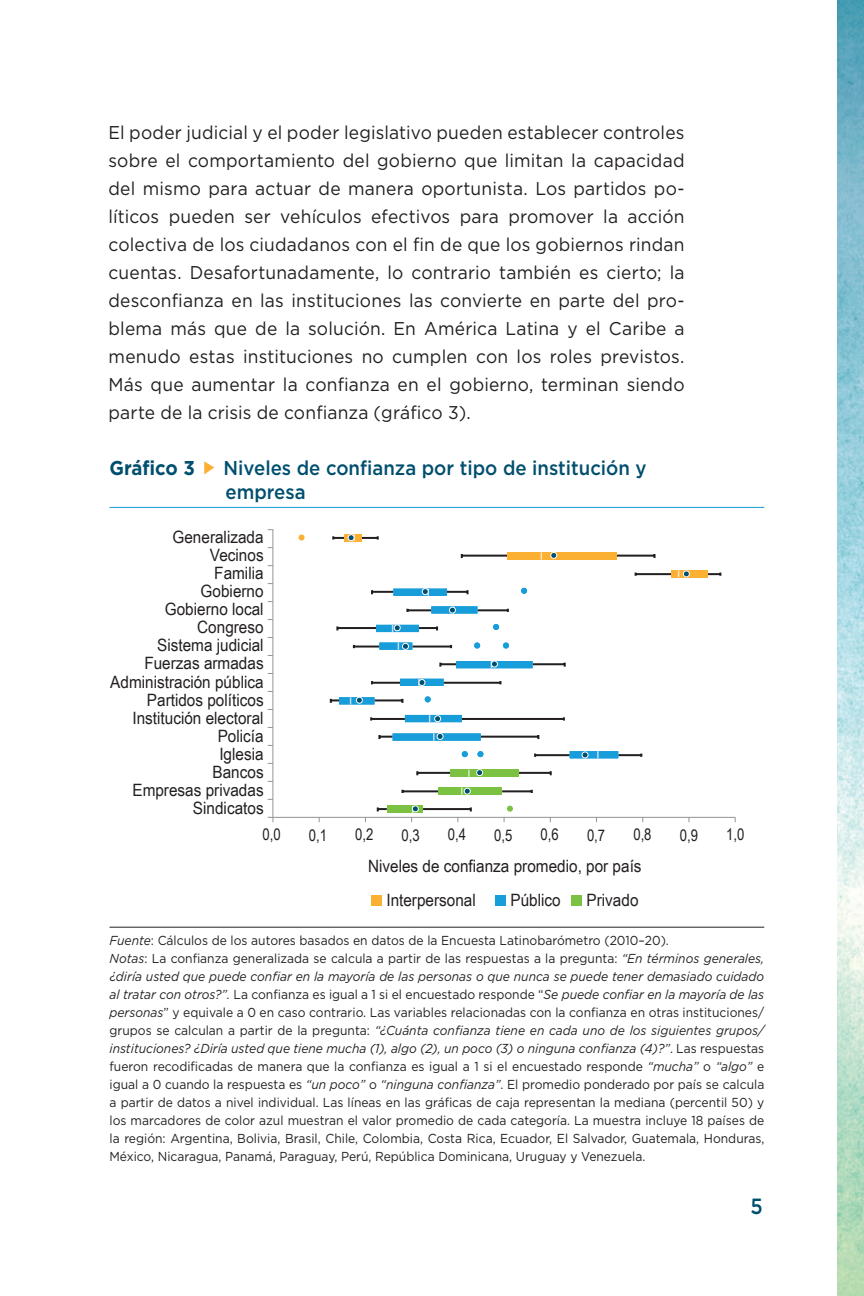
<style>
.page{position:relative;width:864px;height:1296px;background:#fff}
.page>*{position:absolute;margin:0;border:0;box-sizing:border-box;transform-origin:0 0}
.t1{font:500 22px "Gotham";color:#014f6e;scale:.9 1}
.t2{font:500 20px/24px "Gotham";color:#014f6e;scale:.93 1}
.t3{font:700 20px "Gotham";letter-spacing:-.005em;color:#014f6e;scale:.93 1}
.t4{font:18.4px/28px "Gotham";letter-spacing:.01em;color:#231f20;text-align:justify;scale:.94 1}
.t5{font:17px/18.2px "Arial Narrow";color:#231f20;text-align:right;scale:1.1 1}
.t6{font:16px "Arial Narrow";color:#231f20}
.t7{font:13px/18px "Gotham";color:#231f20;scale:.93 1}
.s1{font-style:italic}
</style>
<div class="page">
<img style="left:837px;top:0;width:27px;height:1296px">
<svg style="left:204px;top:461px;width:10px;height:14px"></svg>
<hr style="left:110px;top:927px;width:654px;height:1px;background:#231f20">
<hr style="left:462px;top:555px;width:45px;height:2px;background:#231f20">
<hr style="left:636px;top:573px;width:35px;height:2px;background:#231f20">
<hr style="left:417px;top:772px;width:33px;height:2px;background:#231f20">
<hr style="left:402px;top:790px;width:37px;height:2px;background:#231f20">
<svg style="left:377px;top:807px;width:10px;height:4px"></svg>
<svg style="left:361px;top:536px;width:18px;height:4px"></svg>
<hr style="left:617px;top:555px;width:38px;height:2px;background:#231f20">
<svg style="left:708px;top:573px;width:13px;height:3px"></svg>
<hr style="left:618px;top:754px;width:23px;height:2px;background:#231f20">
<hr style="left:519px;top:772px;width:32px;height:2px;background:#231f20">
<hr style="left:502px;top:790px;width:30px;height:2px;background:#231f20">
<hr style="left:423px;top:808px;width:48px;height:2px;background:#231f20">
<div style="left:507px;top:552px;width:35px;height:8px;background:#fbb033"></div>
<svg style="left:671px;top:570px;width:7px;height:7px"></svg>
<div style="left:450px;top:770px;width:18px;height:7px;background:#7bc142"></div>
<div style="left:439px;top:787px;width:23px;height:8px;background:#7bc142"></div>
<div style="left:387px;top:806px;width:26px;height:7px;background:#7bc142"></div>
<div style="left:354px;top:534px;width:7px;height:7px;background:#fbb033"></div>
<div style="left:542px;top:552px;width:75px;height:8px;background:#fbb033"></div>
<div style="left:679px;top:570px;width:29px;height:7px;background:#fbb033"></div>
<div style="left:468px;top:770px;width:51px;height:7px;background:#7bc142"></div>
<div style="left:462px;top:787px;width:40px;height:8px;background:#7bc142"></div>
<div style="left:413px;top:806px;width:10px;height:7px;background:#7bc142"></div>
<svg style="left:468px;top:770px;width:2px;height:7px"></svg>
<svg style="left:332px;top:534px;width:23px;height:7px"></svg>
<div style="left:348px;top:534px;width:6px;height:7px;border:1px solid #fff;border-radius:50%"></div>
<div style="left:551px;top:552px;width:6px;height:7px;border:1px solid #fff;border-radius:50%"></div>
<svg style="left:678px;top:570px;width:11px;height:7px"></svg>
<div style="left:683px;top:571px;width:7px;height:6px;border:1px solid #fff;border-radius:50%"></div>
<svg style="left:477px;top:770px;width:6px;height:6px"></svg>
<div style="left:476px;top:769px;width:7px;height:7px;border:1px solid #fff;border-radius:50%"></div>
<svg style="left:461px;top:787px;width:9px;height:8px"></svg>
<div style="left:464px;top:788px;width:7px;height:6px;border:1px solid #fff;border-radius:50%"></div>
<div style="left:412px;top:806px;width:7px;height:6px;border:1px solid #fff;border-radius:50%"></div>
<svg style="left:299px;top:535px;width:6px;height:6px"></svg>
<svg style="left:330px;top:588px;width:269px;height:170px"></svg>
<hr style="left:272px;top:529px;width:1px;height:288px;background:#939598">
<hr style="left:273px;top:817px;width:462px;height:1px;background:#939598">
<svg style="left:411px;top:806px;width:7px;height:16px"></svg>
<svg style="left:504px;top:806px;width:9px;height:16px"></svg>
<div style="left:371px;top:895px;width:11px;height:11px;background:#fbb033"></div>
<div style="left:496px;top:895px;width:10px;height:11px;background:#179dd9"></div>
<div style="left:572px;top:895px;width:10px;height:11px;background:#7bc142"></div>
<hr style="left:110px;top:507px;width:654px;height:1px;background:#179dd9">
<p class="t4" style="left:109px;top:118px;width:614px">El poder judicial y el poder legislativo pueden establecer controles sobre el comportamiento del gobierno que limitan la capacidad del mismo para actuar de manera oportunista. Los partidos po&shy;líticos pueden ser vehículos efectivos para promover la acción colectiva de los ciudadanos con el fin de que los gobiernos rindan cuentas. Desafortunadamente, lo contrario también es cierto; la desconfianza en las instituciones las convierte en parte del pro&shy;blema más que de la solución. En América Latina y el Caribe a menudo estas instituciones no cumplen con los roles previstos.<br>Más que aumentar la confianza en el gobierno, terminan siendo parte de la crisis de confianza (gráfico 3).</p>
<h2 class="t3" style="left:110px;top:454px;width:93px">Gráfico 3</h2>
<h2 class="t2" style="left:224px;top:455px;width:456px">Niveles de confianza por tipo de institución y empresa</h2>
<h3 class="t5" style="left:110px;top:527px;width:141px">Generalizada<br>Vecinos<br>Familia<br>Gobierno<br>Gobierno local<br>Congreso<br>Sistema judicial<br>Fuerzas armadas<br>Administración pública<br>Partidos políticos<br>Institución electoral<br>Policía<br>Iglesia<br>Bancos<br>Empresas privadas<br>Sindicatos</h3>
<p class="t6" style="left:262px;top:823px;width:20px">0,0</p>
<p class="t6" style="left:309px;top:823px;width:20px">0,1</p>
<p class="t6" style="left:355px;top:823px;width:20px">0,2</p>
<p class="t6" style="left:402px;top:823px;width:20px">0,3</p>
<p class="t6" style="left:448px;top:823px;width:20px">0,4</p>
<p class="t6" style="left:494px;top:823px;width:20px">0,5</p>
<p class="t6" style="left:541px;top:823px;width:20px">0,6</p>
<p class="t6" style="left:587px;top:823px;width:20px">0,7</p>
<p class="t6" style="left:633px;top:823px;width:20px">0,8</p>
<p class="t6" style="left:680px;top:823px;width:20px">0,9</p>
<p class="t6" style="left:726px;top:823px;width:20px">1,0</p>
<h3 class="t5" style="left:386px;top:848px;width:234px;line-height:34.8px;text-align:left;text-indent:-18px">Niveles de confianza promedio, por país<br>Interpersonal</h3>
<h3 class="t5" style="left:511px;top:891px;width:47px">Público</h3>
<h3 class="t5" style="left:587px;top:891px;width:49px">Privado</h3>
<p class="t7" style="left:110px;top:931px;width:706px"><span class="s1">Fuente</span>: Cálculos de los autores basados en datos de la Encuesta Latinobarómetro (2010–20).<br><span class="s1">Notas</span>: La confianza generalizada se calcula a partir de las respuestas a la pregunta: <span class="s1">“En términos generales, ¿diría usted que puede confiar en la mayoría de las personas o que nunca se puede tener demasiado cuidado al tratar con otros?”.</span> La confianza es igual a 1 si el encuestado responde “<span class="s1">Se puede confiar en la mayoría de las personas</span>” y equivale a 0 en caso contrario. Las variables relacionadas con la confianza en otras instituciones/ grupos se calculan a partir de la pregunta: <span class="s1">“¿Cuánta confianza tiene en cada uno de los siguientes grupos/ instituciones? ¿Diría usted que tiene mucha (1), algo (2), un poco (3) o ninguna confianza (4)?”</span>. Las respuestas fueron recodificadas de manera que la confianza es igual a 1 si el encuestado responde <span class="s1">“mucha”</span> o <span class="s1">“algo”</span> e igual a 0 cuando la respuesta es <span class="s1">“un poco”</span> o <span class="s1">“ninguna confianza”</span>. El promedio ponderado por país se calcula a partir de datos a nivel individual. Las líneas en las gráficas de caja representan la mediana (percentil 50) y los marcadores de color azul muestran el valor promedio de cada categoría. La muestra incluye 18 países de la región: Argentina, Bolivia, Brasil, Chile, Colombia, Costa Rica, Ecuador, El Salvador, Guatemala, Honduras, México, Nicaragua, Panamá, Paraguay, Perú, República Dominicana, Uruguay y Venezuela.</p>
<h1 class="t1" style="left:751px;top:1192px;width:15px">5</h1>
</div>
